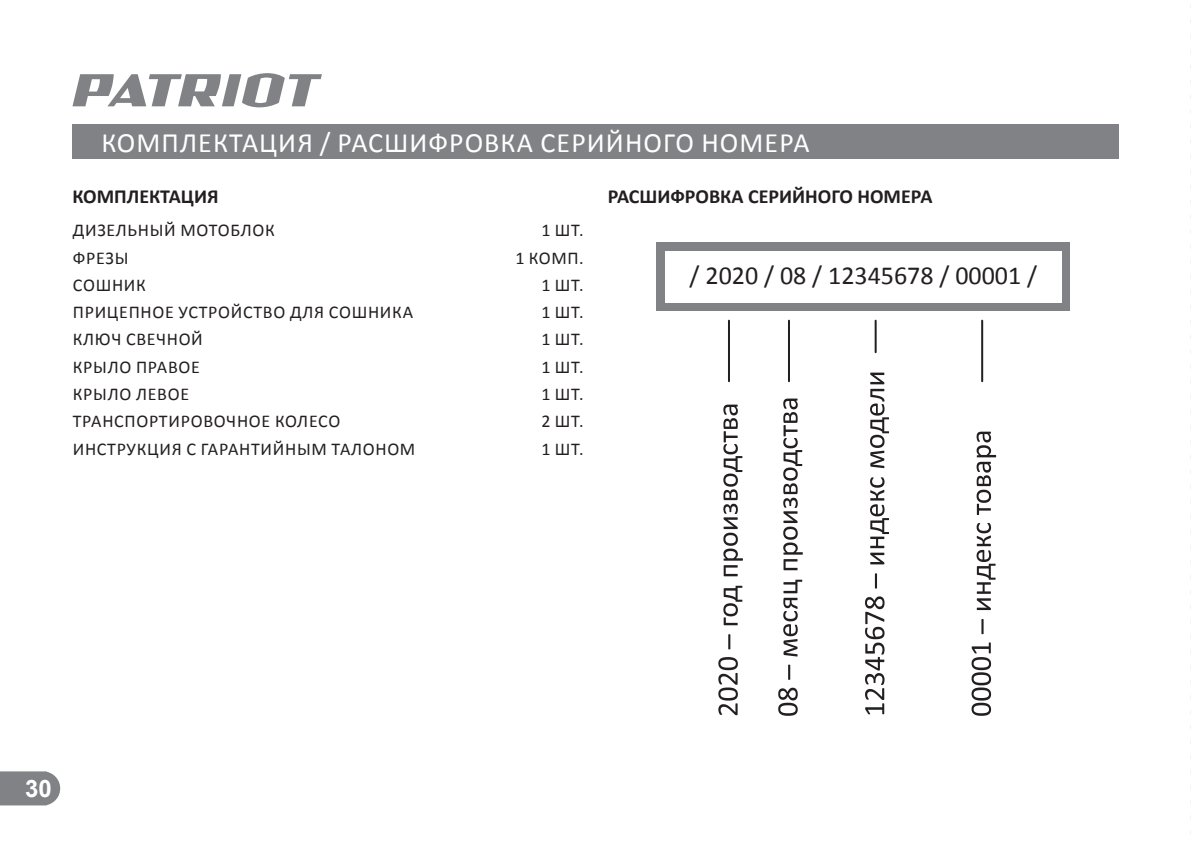
<style>
.page{position:relative;width:1191px;height:841px;background:#fff}
.page>*{position:absolute;margin:0;border:0;box-sizing:border-box;transform-origin:0 0}
.t1{font:28px "Calibri";letter-spacing:.04em;color:#fff}
.t2{font:26px "Calibri";color:#231f20}
.t3{font:700 24px "Arial";color:#fff}
.t4{font:700 20px "Calibri";color:#231f20}
.t5{font:18px "Calibri";letter-spacing:.04em;color:#231f20}
</style>
<div class="page">
<svg style="left:0;top:771px;width:60px;height:34px"></svg>
<svg style="left:72px;top:73px;width:250px;height:34px"></svg>
<div style="left:72px;top:124px;width:1047px;height:34px;background:#808285"></div>
<svg style="left:718px;top:657px;width:20px;height:58px"></svg>
<svg style="left:728px;top:634px;width:2px;height:15px"></svg>
<svg style="left:723px;top:585px;width:19px;height:40px"></svg>
<svg style="left:723px;top:404px;width:20px;height:172px"></svg>
<svg style="left:778px;top:687px;width:20px;height:28px"></svg>
<svg style="left:788px;top:664px;width:2px;height:15px"></svg>
<svg style="left:783px;top:579px;width:19px;height:77px"></svg>
<svg style="left:783px;top:398px;width:20px;height:172px"></svg>
<svg style="left:865px;top:596px;width:20px;height:118px"></svg>
<svg style="left:875px;top:573px;width:2px;height:15px"></svg>
<svg style="left:870px;top:477px;width:19px;height:87px"></svg>
<svg style="left:870px;top:372px;width:19px;height:96px"></svg>
<svg style="left:972px;top:642px;width:19px;height:73px"></svg>
<svg style="left:981px;top:619px;width:3px;height:15px"></svg>
<svg style="left:977px;top:523px;width:19px;height:87px"></svg>
<svg style="left:977px;top:431px;width:19px;height:84px"></svg>
<hr style="left:728px;top:320px;width:2px;height:61px;background:#231f20">
<hr style="left:788px;top:320px;width:2px;height:61px;background:#231f20">
<hr style="left:875px;top:320px;width:2px;height:32px;background:#231f20">
<hr style="left:981px;top:320px;width:2px;height:61px;background:#231f20">
<div style="left:656px;top:242px;width:414px;height:68px;background:#808285"></div>
<div style="left:665px;top:251px;width:397px;height:51px;background:#fff"></div>
<svg style="left:1190px;top:5px;width:1px;height:829px"></svg>
<h1 class="t1" style="left:101px;top:125px;width:710px">КОМПЛЕКТАЦИЯ / РАСШИФРОВКА СЕРИЙНОГО НОМЕРА</h1>
<p class="t4" style="left:72px;top:184px;width:148px">КОМПЛЕКТАЦИЯ</p>
<p class="t5" style="left:73px;top:219px;width:204px">ДИЗЕЛЬНЫЙ МОТОБЛОК</p>
<p class="t5" style="left:541px;top:219px;width:44px">1 ШТ.</p>
<p class="t5" style="left:73px;top:246px;width:57px">ФРЕЗЫ</p>
<p class="t5" style="left:515px;top:246px;width:70px">1 КОМП.</p>
<p class="t5" style="left:73px;top:273px;width:75px">СОШНИК</p>
<p class="t5" style="left:541px;top:273px;width:44px">1 ШТ.</p>
<p class="t5" style="left:73px;top:301px;width:342px">ПРИЦЕПНОЕ УСТРОЙСТВО ДЛЯ СОШНИКА</p>
<p class="t5" style="left:541px;top:301px;width:44px">1 ШТ.</p>
<p class="t5" style="left:73px;top:328px;width:132px">КЛЮЧ СВЕЧНОЙ</p>
<p class="t5" style="left:541px;top:328px;width:44px">1 ШТ.</p>
<p class="t5" style="left:73px;top:355px;width:129px">КРЫЛО ПРАВОЕ</p>
<p class="t5" style="left:541px;top:355px;width:44px">1 ШТ.</p>
<p class="t5" style="left:73px;top:382px;width:118px">КРЫЛО ЛЕВОЕ</p>
<p class="t5" style="left:541px;top:382px;width:44px">1 ШТ.</p>
<p class="t5" style="left:73px;top:410px;width:269px">ТРАНСПОРТИРОВОЧНОЕ КОЛЕСО</p>
<p class="t5" style="left:541px;top:410px;width:44px">2 ШТ.</p>
<p class="t5" style="left:73px;top:437px;width:344px">ИНСТРУКЦИЯ С ГАРАНТИЙНЫМ ТАЛОНОМ</p>
<p class="t5" style="left:541px;top:437px;width:44px">1 ШТ.</p>
<p class="t4" style="left:608px;top:184px;width:326px">РАСШИФРОВКА СЕРИЙНОГО НОМЕРА</p>
<h2 class="t2" style="left:690px;top:259px;width:349px">/ 2020 / 08 / 12345678 / 00001 /</h2>
<h3 class="t3" style="left:25px;top:774px;width:28px">30</h3>
</div>
